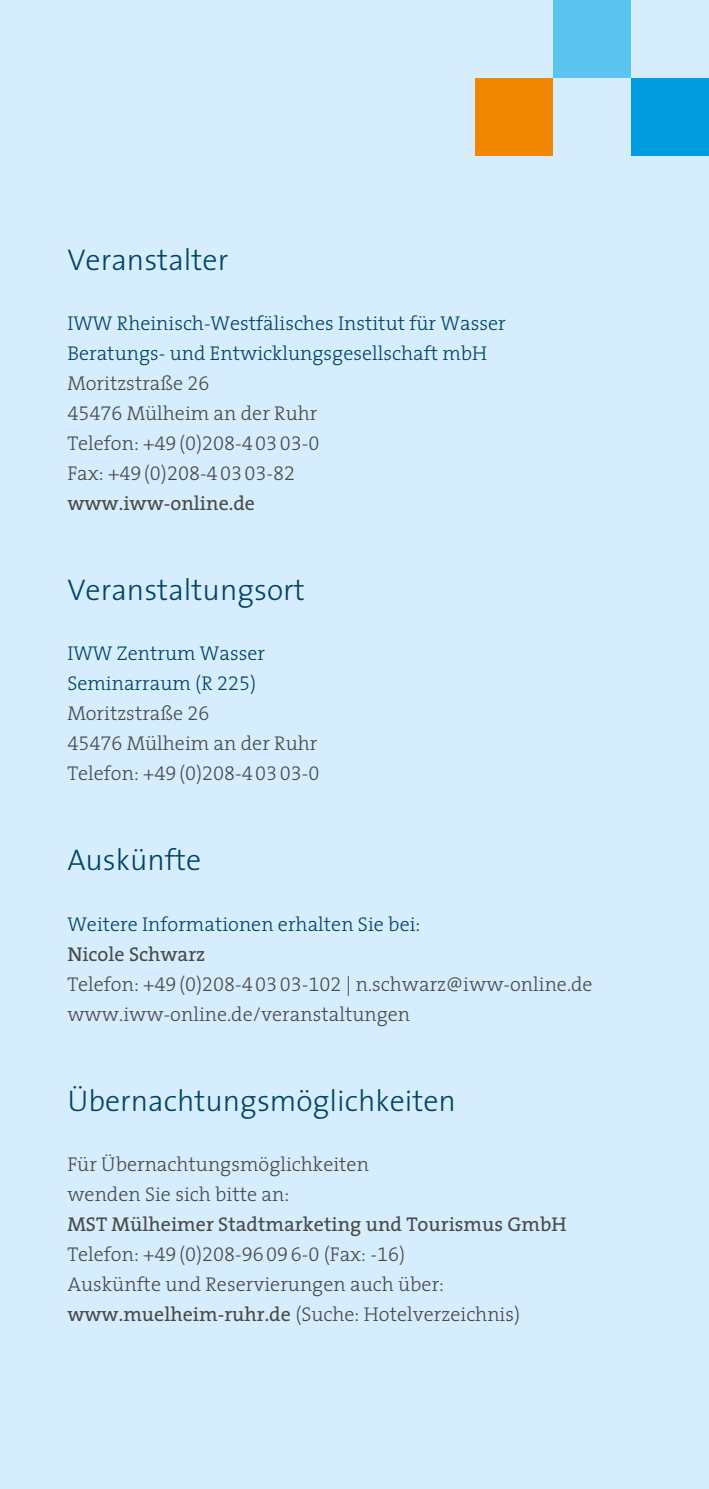
<style>
.page{position:relative;width:709px;height:1489px;background:#fff}
.page>*{position:absolute;margin:0;border:0;box-sizing:border-box;transform-origin:0 0}
.t1{font:300 30px "The Sans 3";color:#004464}
.Fliesstext{font:300 20px/30px "The Serif 3";color:#494948}
.Fliesstext-2{font:300 20px "The Serif 3";color:#004464}
.Fliesstext-3{font:20px/30px "The Serif 5";color:#494948}
.Fliesstext-4{font:20px "The Serif 3 Light Expert";color:#494948}
.Fliesstext_Einzug{font:300 20px "The Serif 3";color:#004464}
.s1{font-family:"The Serif 3 Light Expert";font-weight:400}
.s2{font-family:"The Serif 3";font-weight:300}
.s3{font-family:"The Serif 5";font-weight:400}
.s4{font-family:"The Serif 3 Light Expert"}
</style>
<div class="page">
<div style="left:0;top:0;width:709px;height:1488px;background:#d5edfc"></div>
<div style="left:475px;top:78px;width:78px;height:78px;background:#f18700"></div>
<div style="left:631px;top:78px;width:78px;height:78px;background:#009cdf"></div>
<div style="left:553px;top:0;width:78px;height:78px;background:#5bc5ef"></div>
<p class="t1" style="left:67px;top:235px;width:162px">Veranstalter</p>
<p class="Fliesstext-2" style="left:67px;top:307px;width:440px">IWW Rheinisch-Westfälisches Institut für Wasser</p>
<p class="Fliesstext-2" style="left:67px;top:337px;width:421px">Beratungs- und Entwicklungsgesellschaft mbH</p>
<p class="Fliesstext" style="left:67px;top:368px;width:144px">Moritzstraße <span class="s1">26</span></p>
<p class="Fliesstext" style="left:67px;top:398px;width:251px"><span class="s1">45476</span> Mülheim an der Ruhr</p>
<p class="Fliesstext-4" style="left:67px;top:427px;width:253px"><span class="s2">Telefon:</span> +49(0)208<span class="s2">-</span>40303<span class="s2">-</span>0</p>
<p class="Fliesstext-4" style="left:67px;top:457px;width:229px"><span class="s2">Fax:</span> +49(0)208<span class="s2">-</span>40303<span class="s2">-</span>82</p>
<p class="Fliesstext-3" style="left:67px;top:488px;width:189px">www.iww-online.de</p>
<p class="t1" style="left:67px;top:565px;width:239px">Veranstaltungsort</p>
<p class="Fliesstext-2" style="left:67px;top:637px;width:199px">IWW Zentrum Wasser</p>
<p class="Fliesstext-2" style="left:67px;top:667px;width:190px">Seminarraum (R <span class="s1">225</span>)</p>
<p class="Fliesstext" style="left:67px;top:698px;width:144px">Moritzstraße <span class="s1">26</span></p>
<p class="Fliesstext" style="left:67px;top:728px;width:251px"><span class="s1">45476</span> Mülheim an der Ruhr</p>
<p class="Fliesstext-4" style="left:67px;top:757px;width:253px"><span class="s2">Telefon:</span> +49(0)208<span class="s2">-</span>40303<span class="s2">-</span>0</p>
<p class="t1" style="left:67px;top:835px;width:136px">Auskünfte</p>
<p class="Fliesstext_Einzug" style="left:67px;top:907px;width:354px">Weitere Informationen erhalten Sie bei:</p>
<p class="Fliesstext" style="left:67px;top:938px;width:527px"><span class="s3">Nicole Schwarz<br></span>Telefon: <span class="s1">+49(0)208</span>-<span class="s1">40303</span>-<span class="s1">102</span> | n.schwarz@iww-online.de</p>
<p class="Fliesstext" style="left:67px;top:998px;width:344px">www.iww-online.de/veranstaltungen</p>
<p class="t1" style="left:67px;top:1075px;width:390px">Übernachtungsmöglichkeiten</p>
<p class="Fliesstext" style="left:67px;top:1148px;width:303px">Für Übernachtungsmöglichkeiten wenden Sie sich bitte an:</p>
<p class="Fliesstext-3" style="left:67px;top:1208px;width:501px">MST Mülheimer Stadtmarketing und Tourismus GmbH<br><span class="s2">Telefon:</span> <span class="s4">+49(0)208</span><span class="s2">-</span><span class="s4">96096</span><span class="s2">-</span><span class="s4">0</span> <span class="s2">(Fax: -</span><span class="s4">16</span><span class="s2">)</span></p>
<p class="Fliesstext" style="left:67px;top:1268px;width:454px">Auskünfte und Reservierungen auch über: <span class="s3">www.muelheim-ruhr.de</span> (Suche: Hotelverzeichnis)</p>
</div>
